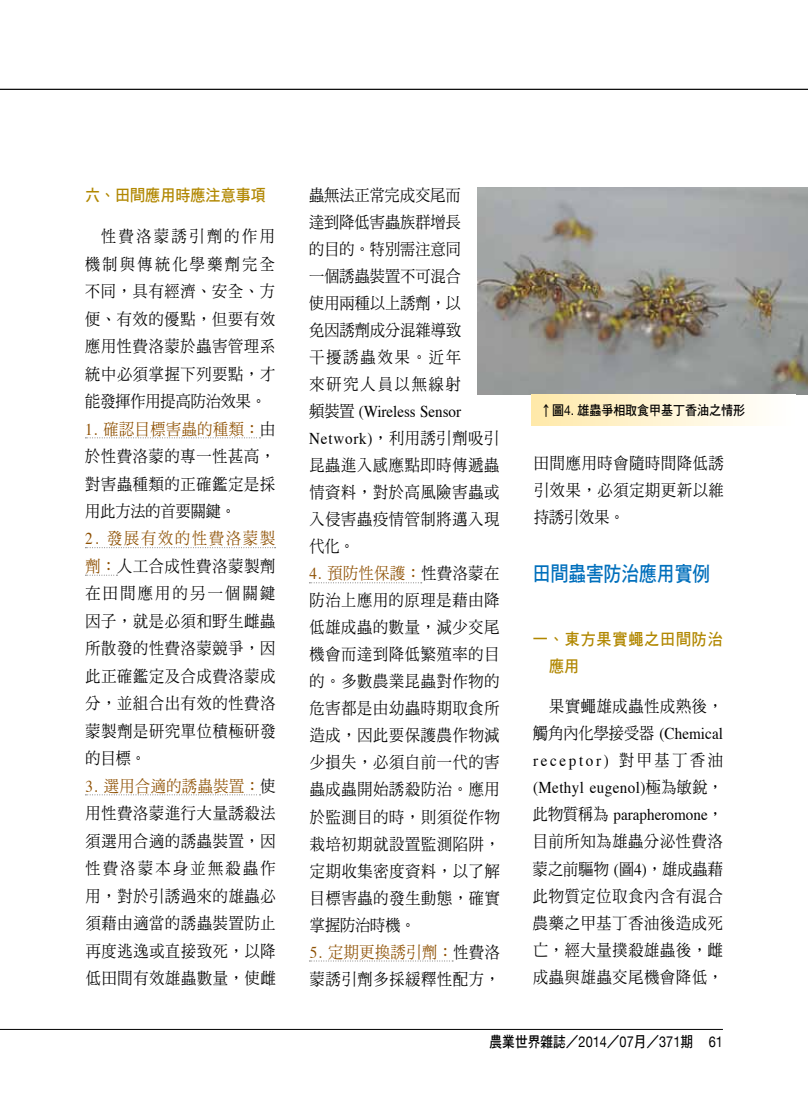
<style>
.page{position:relative;width:808px;height:1106px;background:#fff}
.page>*{position:absolute;margin:0;border:0;box-sizing:border-box;transform-origin:0 0}
.t1{font:21px "DF Hei Std W7";color:#006fbc;scale:.84 1}
.t2{font:16.5px/27px "DF Ming Std W5";letter-spacing:.055em;color:#000;text-align:justify;scale:.91 1}
.t3{font:16.5px/27px "Times";letter-spacing:.005em;color:#000;scale:.91 1}
.t4{font:16.5px/27px "DF Hei Std W7";letter-spacing:.055em;color:#b18700;scale:.91 1}
.t5{font:16.5px "DF Hei Std W7";color:#b18700;scale:.91 1}
.t6{font:15px "DF Hei Std W7";color:#000;scale:.85 1}
.t7{font:13.5px "DF Hei Std W7";color:#000;scale:.89 1}
.s1{font-family:"Times";color:#8d4f00}
.s2{color:#8d4f00}
.s3{font-family:"DF Ming Std W5"}
.s4{font-family:"Helvetica Neue"}
.s5{font-family:"Times"}
</style>
<div class="page">
<hr style="left:0;top:1029px;width:723px;height:1px;background:#000">
<hr style="left:0;top:89px;width:808px;height:1px;background:#000">
<svg style="left:85px;top:437px;width:175px;height:1px"></svg>
<svg style="left:85px;top:547px;width:191px;height:1px"></svg>
<svg style="left:85px;top:575px;width:32px;height:1px"></svg>
<svg style="left:85px;top:794px;width:175px;height:1px"></svg>
<svg style="left:309px;top:582px;width:113px;height:1px"></svg>
<svg style="left:309px;top:960px;width:144px;height:1px"></svg>
<img style="left:478px;top:187px;width:330px;height:208px">
<div style="left:531px;top:395px;width:264px;height:30px;background:linear-gradient(to right,#ffe9aa,#fff)"></div>
<p class="t5" style="left:85px;top:186px;width:200px">六、田間應用時應注意事項</p>
<p class="t2" style="left:85px;top:222px;width:210px;line-height:27.5px;text-indent:16px">性費洛蒙誘引劑的作用機制與傳統化學藥劑完全不同，具有經濟、安全、方便、有效的優點，但要有效應用性費洛蒙於蟲害管理系統中必須掌握下列要點，才能發揮作用提高防治效果。</p>
<p class="t2" style="left:85px;top:415px;width:210px;line-height:27.5px"><span class="s1">1.</span> <span class="s2">確認目標害蟲的種類：</span>由於性費洛蒙的專一性甚高，對害蟲種類的正確鑑定是採用此方法的首要關鍵。</p>
<p class="t2" style="left:85px;top:524px;width:211px;line-height:27.5px"><span class="s1">2.</span> <span class="s2">發展有效的性費洛蒙製劑：</span>人工合成性費洛蒙製劑在田間應用的另一個關鍵因子，就是必須和野生雌蟲所散發的性費洛蒙競爭，因此正確鑑定及合成費洛蒙成分，並組合出有效的性費洛蒙製劑是研究單位積極研發的目標。</p>
<p class="t2" style="left:86px;top:771px;width:211px;line-height:27.5px"><span class="s1">3.</span> <span class="s2">選用合適的誘蟲裝置：</span>使用性費洛蒙進行大量誘殺法須選用合適的誘蟲裝置，因性費洛蒙本身並無殺蟲作用，對於引誘過來的雄蟲必須藉由適當的誘蟲裝置防止再度逃逸或直接致死，以降低田間有效雄蟲數量，使雌</p>
<p class="t2" style="left:309px;top:182px;width:169px">蟲無法正常完成交尾而達到降低害蟲族群增長的目的。特別需注意同一個誘蟲裝置不可混合使用兩種以上誘劑，以免因誘劑成分混雜導致干擾誘蟲效果。近年來研究人員以無線射</p>
<p class="t3" style="left:309px;top:397px;width:210px"><span class="s3">頻裝置</span> (Wireless Sensor<br>Network)<span class="s3">，利用誘引劑吸引</span></p>
<p class="t2" style="left:309px;top:452px;width:210px">昆蟲進入感應點即時傳遞蟲情資料，對於高風險害蟲或入侵害蟲疫情管制將邁入現代化。</p>
<p class="t2" style="left:309px;top:560px;width:211px"><span class="s1">4.</span> <span class="s2">預防性保護：</span>性費洛蒙在防治上應用的原理是藉由降低雄成蟲的數量，減少交尾機會而達到降低繁殖率的目的。多數農業昆蟲對作物的危害都是由幼蟲時期取食所造成，因此要保護農作物減少損失，必須自前一代的害蟲成蟲開始誘殺防治。應用於監測目的時，則須從作物栽培初期就設置監測陷阱，定期收集密度資料，以了解目標害蟲的發生動態，確實掌握防治時機。</p>
<p class="t2" style="left:310px;top:937px;width:210px"><span class="s1">5.</span> <span class="s2">定期更換誘引劑：</span>性費洛蒙誘引劑多採緩釋性配方，</p>
<p class="t7" style="left:540px;top:403px;width:232px">↑圖<span class="s4">4.</span> 雄蟲爭相取食甲基丁香油之情形</p>
<p class="t2" style="left:534px;top:449px;width:210px">田間應用時會隨時間降低誘引效果，必須定期更新以維持誘引效果。</p>
<p class="t1" style="left:533px;top:562px;width:212px">田間蟲害防治應用實例</p>
<p class="t4" style="left:549px;top:625px;width:192px;text-indent:-16px">一、東方果實蠅之田間防治應用</p>
<p class="t2" style="left:549px;top:692px;width:192px">果實蠅雄成蟲性成熟後，</p>
<p class="t3" style="left:533px;top:719px;width:210px;text-align:justify"><span class="s3">觸角內化學接受器</span> (Chemical receptor) <span class="s3">對甲基丁香油</span>(Methyl eugenol)<span class="s3">極為敏銳，此物質稱為</span> parapheromone<span class="s3">，</span></p>
<p class="t2" style="left:533px;top:827px;width:210px">目前所知為雄蟲分泌性費洛蒙之前驅物 <span class="s5">(</span>圖<span class="s5">4)</span>，雄成蟲藉此物質定位取食內含有混合農藥之甲基丁香油後造成死亡，經大量撲殺雄蟲後，雌成蟲與雄蟲交尾機會降低，</p>
<p class="t6" style="left:490px;top:1033px;width:276px">農業世界雜誌／<span class="s4">2014</span>／<span class="s4">07</span>月／<span class="s4">371</span>期 <span class="s4">61</span></p>
</div>
